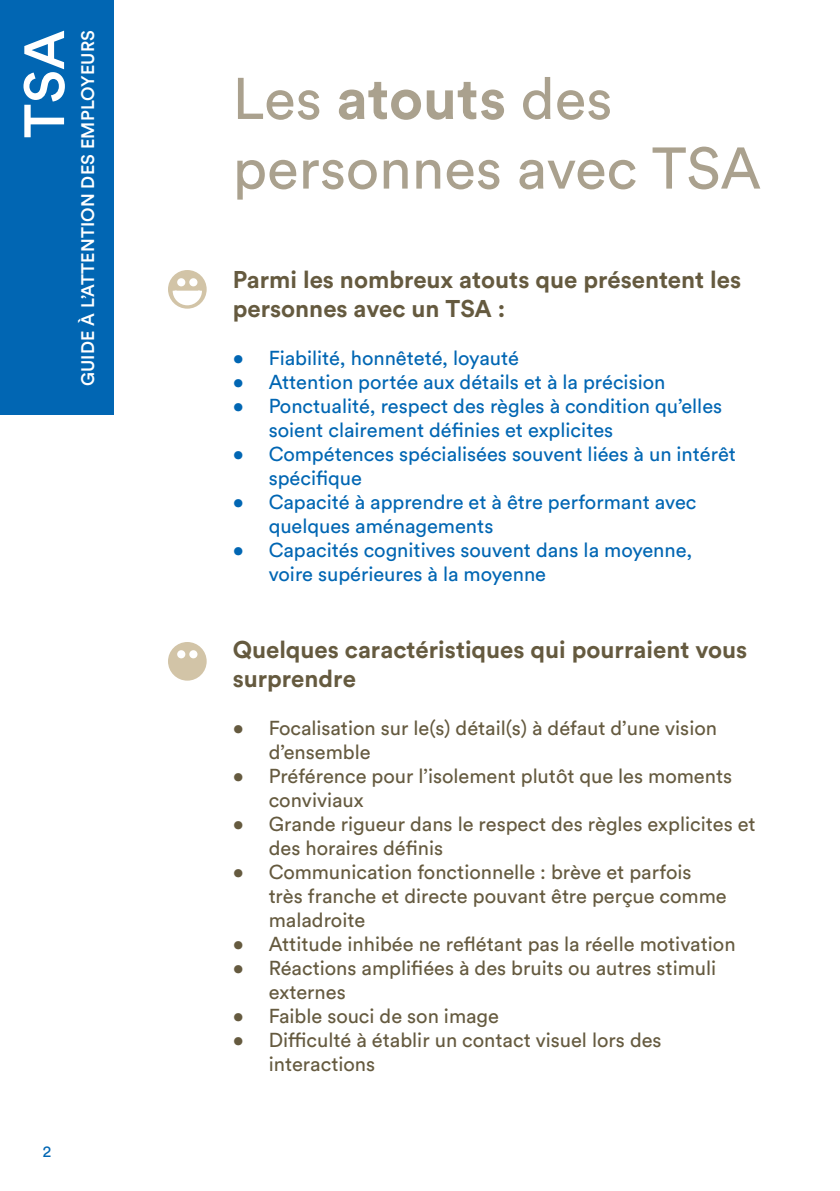
<style>
.page{position:relative;width:840px;height:1191px;background:#fff}
.page>*{position:absolute;margin:0;border:0;box-sizing:border-box;transform-origin:0 0}
.t1{font:58px/69.6px "Circular Pro";color:#aaa18e}
.t2{font:500 56px "Circular Pro";color:#fff}
.t3{font:700 24px/28.8px "Circular Pro";color:#655a3f}
.t4{font:20px/24px "Circular Pro";color:#655a3f}
.t5{font:20px/24px "Circular Pro";color:#0166b3}
.t6{font:500 18px "Circular Pro";letter-spacing:.01em;color:#fff}
.t7{font:16px "Circular Pro";color:#0166b3}
.s1{font-weight:700}
</style>
<div class="page">
<div style="left:0;top:0;width:113px;height:414px;background:#0166b3"></div>
<div style="left:168px;top:270px;width:38px;height:39px;background:#d2c4a7;border-radius:50%"></div>
<svg style="left:170px;top:290px;width:34px;height:17px"></svg>
<div style="left:177px;top:278px;width:8px;height:8px;background:#fff;border-radius:50%"></div>
<div style="left:189px;top:278px;width:8px;height:8px;background:#fff;border-radius:50%"></div>
<div style="left:168px;top:642px;width:38px;height:38px;background:#d2c4a7;border-radius:50%"></div>
<div style="left:177px;top:650px;width:8px;height:8px;background:#fff;border-radius:50%"></div>
<div style="left:189px;top:650px;width:8px;height:8px;background:#fff;border-radius:50%"></div>
<h2 class="t2" style="left:6px;top:138px;width:109px;rotate:-90deg">TSA</h2>
<p class="t6" style="left:75px;top:386px;width:358px;rotate:-90deg">GUIDE À L’ATTENTION DES EMPLOYEURS</p>
<p class="t7" style="left:43px;top:1141px;width:10px">2</p>
<h1 class="t1" style="left:232px;top:61px;width:529px">Les <span class="s1">atouts</span> des personnes avec TSA</h1>
<p class="t3" style="left:232px;top:264px;width:509px">Parmi les nombreux atouts que présentent les personnes avec un TSA :</p>
<p class="t5" style="left:232px;top:345px;width:287px">• Fiabilité, honnêteté, loyauté</p>
<p class="t5" style="left:232px;top:369px;width:434px">• Attention portée aux détails et à la précision</p>
<p class="t5" style="left:268px;top:393px;width:455px;text-indent:-36px">• Ponctualité, respect des règles à condition qu’elles soient clairement définies et explicites</p>
<p class="t5" style="left:268px;top:441px;width:468px;text-indent:-36px">• Compétences spécialisées souvent liées à un intérêt spécifique</p>
<p class="t5" style="left:268px;top:489px;width:429px;text-indent:-36px">• Capacité à apprendre et à être performant avec quelques aménagements</p>
<p class="t5" style="left:268px;top:537px;width:425px;text-indent:-36px">• Capacités cognitives souvent dans la moyenne, voire supérieures à la moyenne</p>
<p class="t3" style="left:232px;top:634px;width:515px">Quelques caractéristiques qui pourraient vous surprendre</p>
<p class="t4" style="left:268px;top:715px;width:449px;text-indent:-36px">• Focalisation sur le(s) détail(s) à défaut d’une vision d’ensemble</p>
<p class="t4" style="left:268px;top:763px;width:465px;text-indent:-36px">• Préférence pour l’isolement plutôt que les moments conviviaux</p>
<p class="t4" style="left:268px;top:811px;width:488px;text-indent:-36px">• Grande rigueur dans le respect des règles explicites et des horaires définis</p>
<p class="t4" style="left:268px;top:859px;width:459px;text-indent:-36px">• Communication fonctionnelle : brève et parfois très franche et directe pouvant être perçue comme maladroite</p>
<p class="t4" style="left:232px;top:931px;width:504px">• Attitude inhibée ne reflétant pas la réelle motivation</p>
<p class="t4" style="left:268px;top:955px;width:449px;text-indent:-36px">• Réactions amplifiées à des bruits ou autres stimuli externes</p>
<p class="t4" style="left:232px;top:1003px;width:268px">• Faible souci de son image</p>
<p class="t4" style="left:268px;top:1027px;width:394px;text-indent:-36px">• Difficulté à établir un contact visuel lors des interactions</p>
</div>
